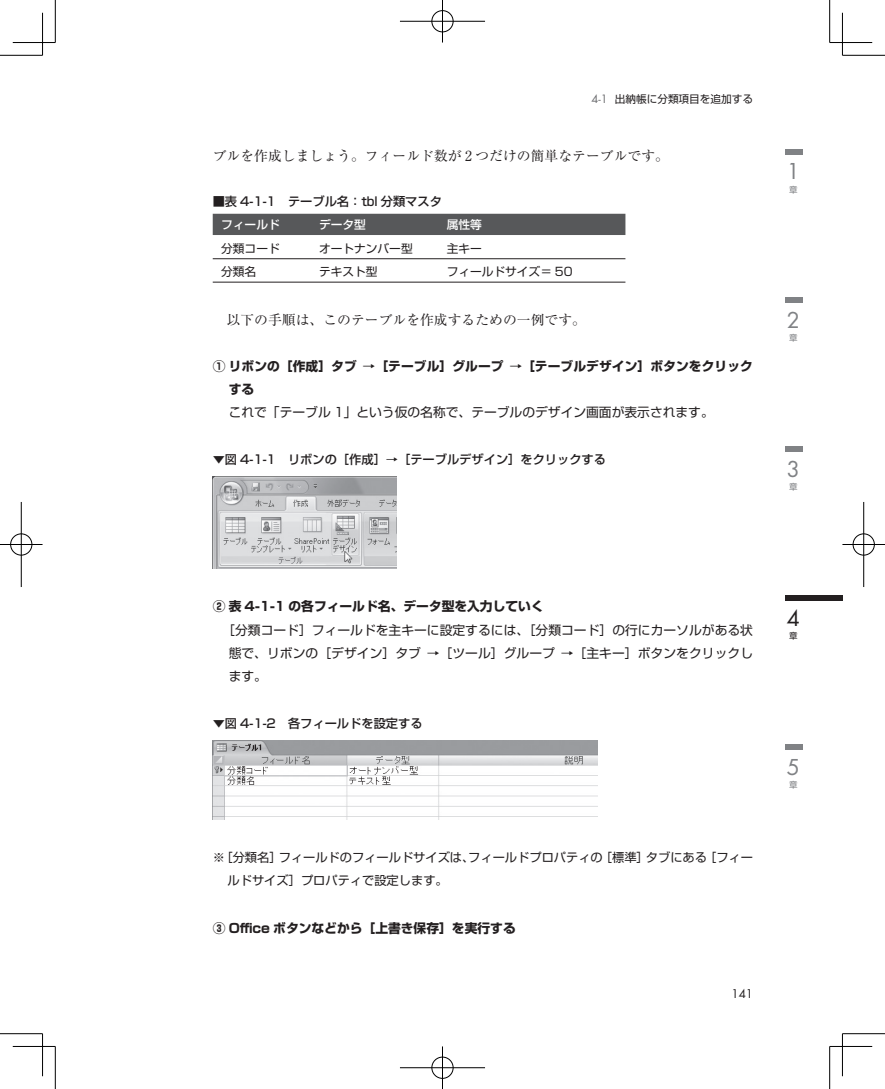
<style>
.page{position:relative;width:885px;height:1089px;background:#fff}
.page>*{position:absolute;margin:0;border:0;box-sizing:border-box;transform-origin:0 0}
.t1{font:21.3px "Futura";color:#808285}
.t2{font:21.3px "Futura";color:#231f20}
.t3{font:13.8px "Ryumin Pro";color:#231f20}
.t4{font:12.75px/23.4px "Shin Go Pro";color:#231f20;text-align:justify}
.t5{font:700 12.75px/23.4px "Shin Go Pro";color:#231f20}
.t6{font:500 12.15px "Shin Go Pro";color:#231f20}
.t7{font:12.15px/23.4px "Shin Go Pro";color:#231f20}
.t8{font:11.7px "Shin Go Pro";color:#231f20}
.t9{font:500 11.7px "Shin Go Pro";color:#fff}
.t10{font:11.7px "Futura";color:#231f20}
.t11{font:10.65px "Shin Go Pro";color:#231f20}
.t12{font:8.55px "Shin Go Pro";color:#808285}
.t13{font:8.55px "Shin Go Pro";color:#231f20}
.s1{font-family:"Futura";font-size:11.1px;color:#6c6d70}
</style>
<div class="page">
<div style="left:784px;top:149px;width:17px;height:5px;background:#808285"></div>
<div style="left:784px;top:595px;width:58px;height:6px;background:#231f20"></div>
<div style="left:784px;top:744px;width:17px;height:5px;background:#808285"></div>
<div style="left:784px;top:298px;width:17px;height:5px;background:#808285"></div>
<div style="left:784px;top:446px;width:17px;height:6px;background:#808285"></div>
<div style="left:213px;top:214px;width:412px;height:21px;background:#57585a"></div>
<hr style="left:213px;top:258px;width:412px;height:1px;background:#231f20">
<hr style="left:213px;top:282px;width:412px;height:1px;background:#231f20">
<img style="left:213px;top:476px;width:183px;height:92px">
<img style="left:213px;top:740px;width:384px;height:79px">
<hr style="left:0;top:55px;width:43px;height:1px;background:#000">
<hr style="left:842px;top:55px;width:42px;height:1px;background:#000">
<hr style="left:0;top:1033px;width:43px;height:1px;background:#000">
<hr style="left:842px;top:1033px;width:42px;height:1px;background:#000">
<hr style="left:55px;top:0;width:1px;height:43px;background:#000">
<hr style="left:55px;top:1046px;width:1px;height:43px;background:#000">
<hr style="left:829px;top:0;width:1px;height:43px;background:#000">
<hr style="left:829px;top:1046px;width:1px;height:43px;background:#000">
<hr style="left:13px;top:42px;width:42px;height:1px;background:#000">
<hr style="left:829px;top:42px;width:43px;height:1px;background:#000">
<hr style="left:13px;top:1046px;width:42px;height:1px;background:#000">
<hr style="left:829px;top:1046px;width:43px;height:1px;background:#000">
<hr style="left:42px;top:13px;width:1px;height:42px;background:#000">
<hr style="left:42px;top:1033px;width:1px;height:43px;background:#000">
<hr style="left:842px;top:13px;width:1px;height:42px;background:#000">
<hr style="left:842px;top:1033px;width:1px;height:43px;background:#000">
<div style="left:431px;top:10px;width:23px;height:23px;border:2px solid #fff;border-radius:50%"></div>
<hr style="left:400px;top:20px;width:85px;height:2px;background:#fff">
<hr style="left:441px;top:0;width:2px;height:43px;background:#fff">
<div style="left:431px;top:10px;width:22px;height:22px;border:1px solid #000;border-radius:50%"></div>
<hr style="left:400px;top:21px;width:85px;height:1px;background:#000">
<hr style="left:442px;top:0;width:1px;height:43px;background:#000">
<div style="left:431px;top:1056px;width:23px;height:23px;border:2px solid #fff;border-radius:50%"></div>
<hr style="left:400px;top:1066px;width:85px;height:2px;background:#fff">
<hr style="left:441px;top:1046px;width:2px;height:43px;background:#fff">
<div style="left:431px;top:1056px;width:22px;height:22px;border:1px solid #000;border-radius:50%"></div>
<hr style="left:400px;top:1067px;width:85px;height:1px;background:#000">
<hr style="left:442px;top:1046px;width:1px;height:43px;background:#000">
<div style="left:10px;top:533px;width:23px;height:23px;border:2px solid #fff;border-radius:50%"></div>
<hr style="left:0;top:543px;width:43px;height:2px;background:#fff">
<hr style="left:20px;top:502px;width:2px;height:85px;background:#fff">
<div style="left:10px;top:533px;width:22px;height:22px;border:1px solid #000;border-radius:50%"></div>
<hr style="left:0;top:544px;width:43px;height:1px;background:#000">
<hr style="left:21px;top:502px;width:1px;height:85px;background:#000">
<div style="left:851px;top:533px;width:24px;height:23px;border:2px solid #fff;border-radius:50%"></div>
<hr style="left:842px;top:543px;width:42px;height:2px;background:#fff">
<hr style="left:862px;top:502px;width:2px;height:85px;background:#fff">
<div style="left:852px;top:533px;width:22px;height:22px;border:1px solid #000;border-radius:50%"></div>
<hr style="left:842px;top:544px;width:42px;height:1px;background:#000">
<hr style="left:863px;top:502px;width:1px;height:85px;background:#000">
<p class="t11" style="left:591px;top:90px;width:163px"><span class="s1">4-1</span> 出納帳に分類項目を追加する</p>
<p class="t3" style="left:213px;top:145px;width:458px">ブルを作成しましょう。フィールド数が 2 つだけの簡単なテーブルです。</p>
<p class="t6" style="left:213px;top:192px;width:231px">■表 4-1-1　テーブル名：tbl 分類マスタ</p>
<p class="t9" style="left:221px;top:215px;width:60px">フィールド</p>
<p class="t9" style="left:319px;top:215px;width:48px">データ型</p>
<p class="t9" style="left:446px;top:215px;width:37px">属性等</p>
<p class="t8" style="left:221px;top:239px;width:60px">分類コード</p>
<p class="t8" style="left:319px;top:239px;width:95px">オートナンバー型</p>
<p class="t8" style="left:446px;top:239px;width:37px">主キー</p>
<p class="t8" style="left:221px;top:262px;width:37px">分類名</p>
<p class="t8" style="left:319px;top:262px;width:60px">テキスト型</p>
<p class="t8" style="left:446px;top:262px;width:127px">フィールドサイズ＝ 50</p>
<p class="t3" style="left:213px;top:309px;width:375px">　以下の手順は、このテーブルを作成するための一例です。</p>
<p class="t5" style="left:229px;top:353px;width:525px;text-indent:-16px">① リボンの［作成］タブ →［テーブル］グループ →［テーブルデザイン］ボタンをクリックする</p>
<p class="t4" style="left:229px;top:399px;width:486px">これで「テーブル 1」という仮の名称で、テーブルのデザイン画面が表示されます。</p>
<p class="t6" style="left:213px;top:449px;width:395px">▼図 4-1-1　リボンの［作成］→［テーブルデザイン］をクリックする</p>
<h1 class="t1" style="left:786px;top:157px;width:15px">1</h1>
<p class="t12" style="left:789px;top:182px;width:10px">章</p>
<h1 class="t1" style="left:786px;top:306px;width:15px">2</h1>
<p class="t12" style="left:789px;top:331px;width:10px">章</p>
<h1 class="t1" style="left:786px;top:455px;width:15px">3</h1>
<p class="t12" style="left:789px;top:480px;width:10px">章</p>
<p class="t5" style="left:213px;top:593px;width:332px">② 表 4-1-1 の各フィールド名、データ型を入力していく</p>
<p class="t4" style="left:229px;top:616px;width:526px;text-indent:-6px">［分類コード］フィールドを主キーに設定するには、［分類コード］の行にカーソルがある状態で、リボンの［デザイン］タブ →［ツール］グループ →［主キー］ボタンをクリックします。</p>
<p class="t6" style="left:213px;top:713px;width:211px">▼図 4-1-2　各フィールドを設定する</p>
<p class="t7" style="left:227px;top:844px;width:527px;text-indent:-15px">※［分類名］フィールドのフィールドサイズは、フィールドプロパティの［標準］タブにある［フィールドサイズ］プロパティで設定します。</p>
<p class="t5" style="left:213px;top:914px;width:304px">③ Office ボタンなどから［上書き保存］を実行する</p>
<p class="t10" style="left:731px;top:985px;width:23px">141</p>
<h1 class="t2" style="left:786px;top:603px;width:15px">4</h1>
<p class="t13" style="left:789px;top:629px;width:10px">章</p>
<h1 class="t1" style="left:786px;top:752px;width:15px">5</h1>
<p class="t12" style="left:789px;top:777px;width:10px">章</p>
</div>
